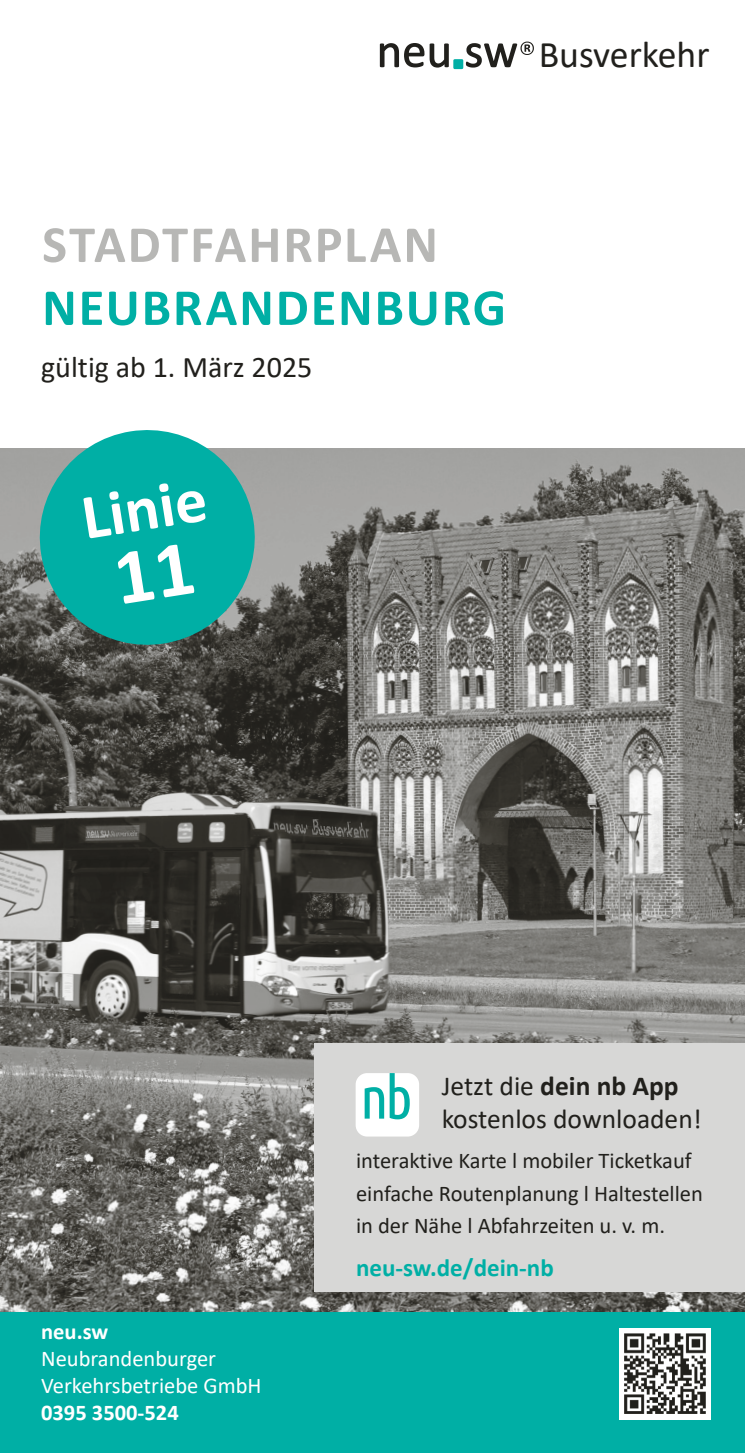
<style>
.page{position:relative;width:745px;height:1453px;background:#fff}
.page>*{position:absolute;margin:0;border:0;box-sizing:border-box;transform-origin:0 0}
.t1{font:700 64.5px "Calibri";color:#fff}
.t2{font:700 52.5px "Calibri";letter-spacing:.035em;color:#00afa5}
.t3{font:700 52.5px "Calibri";letter-spacing:.035em;color:#b7b7b5}
.t4{font:37.75px "Calibri";color:#21201c}
.t5{font:30px "Calibri";color:#21201c}
.t6{font:27.5px "Calibri";color:#21201c}
.t7{font:700 27.5px "Calibri";color:#21201c}
.t8{font:700 25px "Calibri";color:#00afa5}
.t9{font:22.5px/32.5px "Calibri";color:#21201c}
.t10{font:22.5px "Calibri";color:#fff}
.t11{font:700 22.5px "Calibri";color:#fff}
.s1{font-weight:400}
</style>
<div class="page">
<div style="left:0;top:450px;width:744px;height:1003px;background:#00afa5"></div>
<svg style="left:379px;top:43px;width:69px;height:25px"></svg>
<svg style="left:465px;top:42px;width:68px;height:26px"></svg>
<div style="left:453px;top:59px;width:10px;height:10px;background:#00afa5;border-radius:2px"></div>
<img style="left:0;top:449px;width:744px;height:862px">
<div style="left:618px;top:1328px;width:92px;height:91px;background:#fff"></div>
<img style="left:624px;top:1333px;width:80px;height:81px">
<div style="left:314px;top:1044px;width:430px;height:248px;background:#d7d7d6"></div>
<div style="left:355px;top:1073px;width:64px;height:63px;background:#fff;border-radius:11px"></div>
<svg style="left:364px;top:1073px;width:45px;height:46px"></svg>
<svg style="left:32px;top:430px;width:230px;height:223px"></svg>
<svg style="left:116px;top:543px;width:78px;height:61px"></svg>
<p class="t4" style="left:538px;top:29px;width:172px">Busverkehr</p>
<p class="t3" style="left:42px;top:207px;width:397px">STADTFAHRPLAN</p>
<p class="t2" style="left:42px;top:270px;width:465px">NEUBRANDENBURG</p>
<p class="t5" style="left:41px;top:347px;width:272px">gültig ab 1. März 2025</p>
<p class="t1" style="left:75px;top:473px;width:127px;rotate:-9deg">Linie</p>
<p class="t7" style="left:441px;top:1066px;width:238px"><span class="s1">Jetzt die</span> dein nb App</p>
<p class="t6" style="left:441px;top:1099px;width:261px">kostenlos downloaden!</p>
<p class="t11" style="left:41px;top:1315px;width:69px">neu.sw</p>
<p class="t10" style="left:41px;top:1342px;width:176px">Neubrandenburger</p>
<p class="t10" style="left:41px;top:1369px;width:222px">Verkehrsbetriebe GmbH</p>
<p class="t11" style="left:41px;top:1396px;width:139px">0395 3500-524</p>
<p class="t9" style="left:356px;top:1144px;width:337px">interaktive Karte l mobiler Ticketkauf</p>
<p class="t9" style="left:356px;top:1176px;width:348px">einfache Routenplanung l Haltestellen in der Nähe l Abfahrzeiten u. v. m.</p>
<p class="t8" style="left:356px;top:1249px;width:199px">neu-sw.de/dein-nb</p>
</div>
